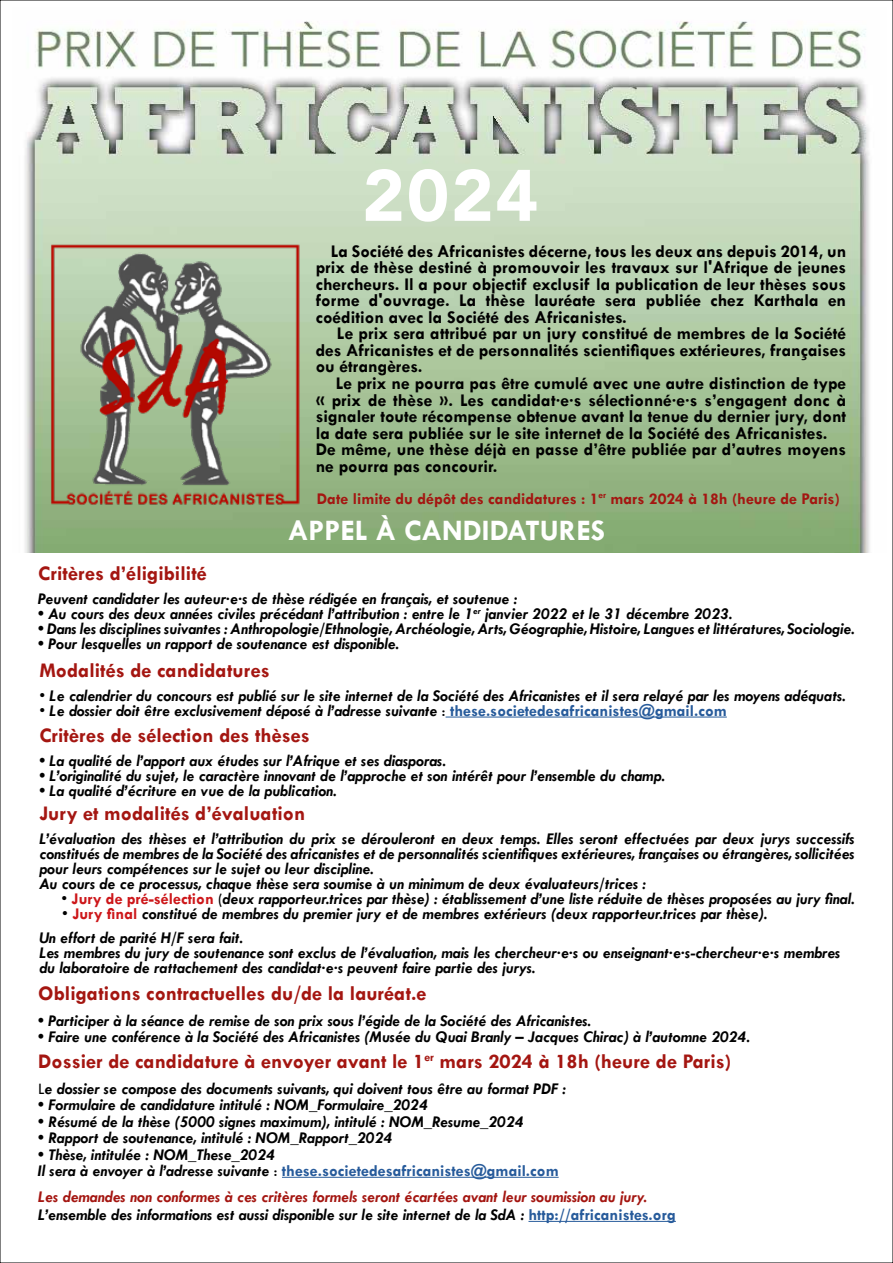
<style>
.page{position:relative;width:893px;height:1263px;background:#fff}
.page>*{position:absolute;margin:0;border:0;box-sizing:border-box;transform-origin:0 0}
.t1{font:900 72px "Avenir";color:#fff}
.t2{font:700 30px "Tw Cen";color:#fff}
.t3{font:700 21px "Tw Cen";color:#a41611}
.t4{font:700 18px/16.5px "Tw Cen";color:#000;text-align:justify}
.t5{font:italic 700 16.5px/15px "Tw Cen";color:#000}
.t6{font:italic 700 16.5px/18.6px "Tw Cen";color:#a41611}
.t7{font:700 16.5px "Tw Cen";color:#a41611}
.s1{font-weight:400;font-style:normal}
.s2{font-style:normal;color:#275b9b}
.s3{font-style:normal;color:#cd171a}
.s4{color:#000}
</style>
<div class="page">
<hr style="left:446px;top:716px;width:281px;height:1px;background:#275b9b">
<hr style="left:282px;top:1177px;width:277px;height:1px;background:#275b9b">
<hr style="left:528px;top:1221px;width:148px;height:1px;background:#275b9b">
<img style="left:25px;top:21px;width:845px;height:532px">
<img style="left:49px;top:243px;width:253px;height:266px">
<h1 class="t1" style="left:362px;top:134px;width:177px">2024</h1>
<p class="t4" style="left:316px;top:243px;width:532px;text-indent:15px">La Société des Africanistes décerne, tous les deux ans depuis 2014, un prix de thèse destiné à promouvoir les travaux sur l'Afrique de jeunes chercheurs. Il a pour objectif exclusif la publication de leur thèses sous forme d'ouvrage. La thèse lauréate sera publiée chez Karthala en coédition avec la Société des Africanistes.</p>
<p class="t4" style="left:316px;top:325px;width:532px;text-indent:21px">Le prix sera attribué par un jury constitué de membres de la Société des Africanistes et de personnalités scientifiques extérieures, françaises ou étrangères.</p>
<p class="t4" style="left:316px;top:375px;width:532px;text-align:left;text-indent:20px">Le prix ne pourra pas être cumulé avec une autre distinction de type « prix de thèse ». Les candidat·e·s sélectionné·e·s s’engagent donc à signaler toute récompense obtenue avant la tenue du dernier jury, dont la date sera publiée sur le site internet de la Société des Africanistes.<br>De même, une thèse déjà en passe d’être publiée par d’autres moyens ne pourra pas concourir.</p>
<p class="t7" style="left:317px;top:488px;width:524px">Date limite du dépôt des candidatures : 1<sup>er</sup> mars 2024 à 18h (heure de Paris)</p>
<h2 class="t2" style="left:288px;top:512px;width:319px">APPEL À CANDIDATURES</h2>
<p class="t3" style="left:38px;top:561px;width:170px">Critères d’éligibilité</p>
<p class="t5" style="left:38px;top:591px;width:481px">Peuvent candidater les auteur·e·s de thèse rédigée en français, et soutenue :</p>
<p class="t5" style="left:38px;top:606px;width:695px">• Au cours des deux années civiles précédant l’attribution : entre le 1<sup>er</sup> janvier 2022 et le 31 décembre 2023.</p>
<p class="t5" style="left:38px;top:621px;width:818px">• Dans les disciplines suivantes : Anthropologie/Ethnologie, Archéologie, Arts, Géographie, Histoire, Langues et littératures, Sociologie.</p>
<p class="t5" style="left:38px;top:636px;width:362px">• Pour lesquelles un rapport de soutenance est disponible.</p>
<p class="t3" style="left:39px;top:657px;width:232px">Modalités de candidatures</p>
<p class="t5" style="left:39px;top:688px;width:808px"><span class="s1">•</span> Le calendrier du concours est publié sur le site internet de la Société des Africanistes et il sera relayé par les moyens adéquats.</p>
<p class="t5" style="left:39px;top:703px;width:689px"><span class="s1">•</span> Le dossier doit être exclusivement déposé à l’adresse suivante <span class="s1">:</span> <span class="s2">these.societedesafricanistes@gmail.com</span></p>
<p class="t3" style="left:39px;top:722px;width:272px">Critères de sélection des thèses</p>
<p class="t5" style="left:39px;top:752px;width:408px">• La qualité de l’apport aux études sur l’Afrique et ses diasporas.</p>
<p class="t5" style="left:39px;top:767px;width:627px">• L’originalité du sujet, le caractère innovant de l’approche et son intérêt pour l’ensemble du champ.</p>
<p class="t5" style="left:39px;top:782px;width:299px">• La qualité d’écriture en vue de la publication.</p>
<p class="t3" style="left:39px;top:801px;width:267px">Jury et modalités d’évaluation</p>
<p class="t5" style="left:39px;top:831px;width:817px">L’évaluation des thèses et l’attribution du prix se dérouleront en deux temps. Elles seront effectuées par deux jurys successifs constitués de membres de la Société des africanistes et de personnalités scientifiques extérieures, françaises ou étrangères, sollicitées pour leurs compétences sur le sujet ou leur discipline.<br>Au cours de ce processus, chaque thèse sera soumise à un minimum de deux évaluateurs/trices :</p>
<p class="t5" style="left:61px;top:891px;width:795px"><span class="s1">•</span> <span class="s3">Jury de pré-sélection</span> <span class="s1">(</span>deux rapporteur.trices par thèse) : établissement d’une liste réduite de thèses proposées au jury final.</p>
<p class="t5" style="left:39px;top:902px;width:729px;line-height:24px;text-indent:23px"><span class="s1">•</span> <span class="s3">Jury final</span> constitué de membres du premier jury et de membres extérieurs (deux rapporteur.trices par thèse).<br>Un effort de parité H/F sera fait.</p>
<p class="t5" style="left:39px;top:945px;width:803px">Les membres du jury de soutenance sont exclus de l’évaluation, mais les chercheur·e·s ou enseignant·e·s-chercheur·e·s membres du laboratoire de rattachement des candidat·e·s peuvent faire partie des jurys.</p>
<p class="t3" style="left:38px;top:981px;width:390px">Obligations contractuelles du/de la lauréat.e</p>
<p class="t5" style="left:38px;top:1012px;width:554px">• Participer à la séance de remise de son prix sous l’égide de la Société des Africanistes.</p>
<p class="t5" style="left:38px;top:1029px;width:713px">• Faire une conférence à la Société des Africanistes (Musée du Quai Branly – Jacques Chirac) à l’automne 2024.</p>
<p class="t3" style="left:38px;top:1049px;width:695px">Dossier de candidature à envoyer avant le 1<sup>er</sup> mars 2024 à 18h (heure de Paris)</p>
<p class="t5" style="left:38px;top:1080px;width:529px"><span class="s1">L</span>e dossier se compose des documents suivants, qui doivent tous être au format PDF :</p>
<p class="t5" style="left:38px;top:1097px;width:391px">• Formulaire de candidature intitulé : NOM_Formulaire_2024</p>
<p class="t5" style="left:38px;top:1113px;width:487px">• Résumé de la thèse (5000 signes maximum), intitulé : NOM_Resume_2024</p>
<p class="t5" style="left:38px;top:1130px;width:355px">• Rapport de soutenance, intitulé : NOM_Rapport_2024</p>
<p class="t5" style="left:38px;top:1146px;width:522px;line-height:16.5px">• Thèse, intitulée : NOM_These_2024<br>Il sera à envoyer à l’adresse suivante <span class="s1">:</span> <span class="s2">these.societedesafricanistes@gmail.com</span></p>
<p class="t6" style="left:38px;top:1186px;width:639px">Les demandes non conformes à ces critères formels seront écartées avant leur soumission au jury.<br><span class="s4">L’ensemble des informations est aussi disponible sur le site internet de la SdA :</span> <span class="s2">http://africanistes.org</span></p>
</div>
